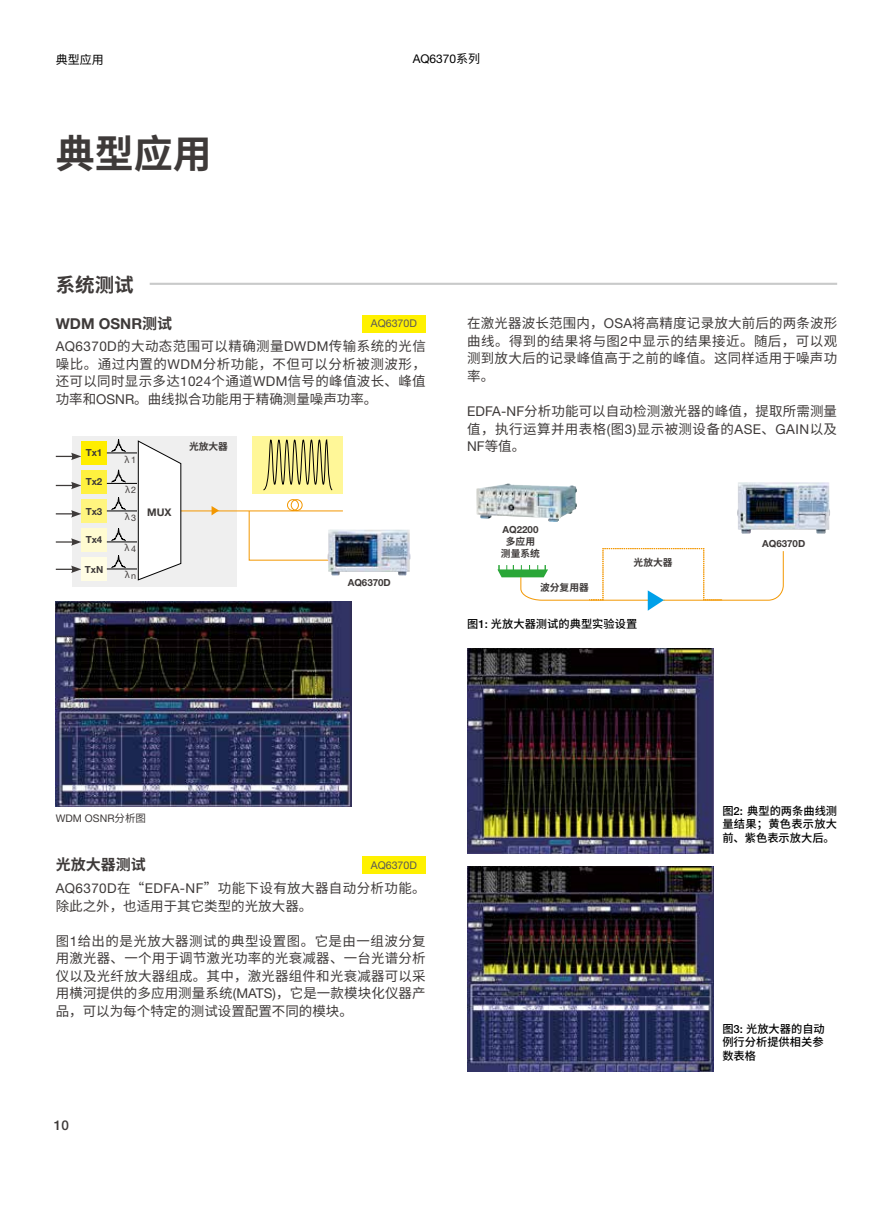
<style>
.page{position:relative;width:893px;height:1212px;background:#fff}
.page>*{position:absolute;margin:0;border:0;box-sizing:border-box;transform-origin:0 0}
.t1{font:700 39px "Noto Sans Hans";color:#3e3a39}
.t2{font:700 19.5px "Noto Sans Hans";color:#3e3a39}
.t3{font:700 15px "Helvetica Neue LT Pro";color:#3e3a39}
.t4{font:700 15px "Noto Sans Hans";color:#3e3a39}
.t5{font:13.5px/17.5px "Noto Sans Hans";letter-spacing:.01em;color:#3e3a39;text-align:justify}
.t6{font:500 13.5px "Helvetica Neue LT Std";color:#3e3a39}
.t7{font:12px "Helvetica Neue LT Std";color:#000}
.t8{font:12px "Noto Sans Hans";color:#000}
.t9{font:500 11.25px/13.5px "Noto Sans Hans";color:#000;text-align:justify}
.t10{font:10.65px "Helvetica Neue LT Std";color:#595757}
.t11{font:10.5px "Helvetica Neue LT Std";color:#3e3a39}
.t12{font:700 10.5px "Helvetica Neue LT Pro";color:#3e3a39}
.t13{font:700 9.75px "Helvetica Neue LT Pro";color:#3e3a39}
.t14{font:700 9.75px/11.7px "Noto Sans Hans";color:#3e3a39;text-align:center}
.t15{font:9px "Noto Sans Hans";color:#3e3a39}
.t16{font:9px "Helvetica Neue LT Std";color:#3e3a39}
.s1{font-family:"Noto Sans Hans"}
.s2{font-family:"Helvetica Neue LT Std"}
</style>
<div class="page">
<div style="left:362px;top:315px;width:64px;height:17px;background:#fff100"></div>
<img style="left:56px;top:602px;width:295px;height:204px">
<div style="left:73px;top:436px;width:164px;height:151px;background:#efefef"></div>
<svg style="left:248px;top:511px;width:95px;height:50px"></svg>
<hr style="left:180px;top:510px;width:163px;height:1px;background:#f39700">
<svg style="left:212px;top:506px;width:7px;height:9px"></svg>
<div style="left:287px;top:499px;width:12px;height:12px;border:1px solid #f39700;border-radius:50%"></div>
<div style="left:291px;top:499px;width:11px;height:12px;border:1px solid #f39700;border-radius:50%"></div>
<div style="left:253px;top:436px;width:90px;height:57px;background:#fff798"></div>
<svg style="left:263px;top:439px;width:70px;height:52px"></svg>
<img style="left:327px;top:529px;width:84px;height:46px">
<svg style="left:56px;top:453px;width:25px;height:7px"></svg>
<svg style="left:56px;top:482px;width:25px;height:7px"></svg>
<svg style="left:56px;top:510px;width:25px;height:7px"></svg>
<svg style="left:56px;top:538px;width:25px;height:8px"></svg>
<svg style="left:56px;top:566px;width:25px;height:7px"></svg>
<div style="left:81px;top:441px;width:26px;height:23px;background:#fe0"></div>
<div style="left:81px;top:470px;width:26px;height:23px;background:#fff13f"></div>
<div style="left:81px;top:499px;width:26px;height:24px;background:#fff57f"></div>
<div style="left:81px;top:528px;width:26px;height:23px;background:#fffbd1"></div>
<div style="left:81px;top:558px;width:26px;height:23px;background:#fffde4"></div>
<svg style="left:138px;top:440px;width:44px;height:141px"></svg>
<hr style="left:107px;top:453px;width:30px;height:1px;background:#000">
<svg style="left:111px;top:439px;width:15px;height:14px"></svg>
<hr style="left:107px;top:483px;width:30px;height:1px;background:#000">
<svg style="left:111px;top:469px;width:15px;height:14px"></svg>
<hr style="left:107px;top:511px;width:30px;height:1px;background:#000">
<svg style="left:111px;top:497px;width:15px;height:14px"></svg>
<hr style="left:107px;top:542px;width:30px;height:1px;background:#000">
<svg style="left:111px;top:528px;width:15px;height:14px"></svg>
<hr style="left:107px;top:569px;width:30px;height:1px;background:#000">
<svg style="left:111px;top:555px;width:15px;height:14px"></svg>
<svg style="left:497px;top:548px;width:287px;height:63px"></svg>
<img style="left:737px;top:482px;width:93px;height:52px">
<img style="left:476px;top:483px;width:101px;height:39px">
<div style="left:362px;top:857px;width:64px;height:17px;background:#fff100"></div>
<img style="left:467px;top:648px;width:247px;height:205px">
<img style="left:467px;top:866px;width:247px;height:206px">
<hr style="left:150px;top:283px;width:687px;height:2px;background:#c9caca">
<p class="t8" style="left:56px;top:53px;width:49px">典型应用</p>
<h1 class="t1" style="left:56px;top:132px;width:157px">典型应用</h1>
<h2 class="t2" style="left:56px;top:274px;width:79px">系统测试</h2>
<p class="t7" style="left:413px;top:51px;width:69px">AQ6370<span class="s1">系列</span></p>
<p class="t3" style="left:56px;top:314px;width:118px">WDM OSNR<span class="s1">测试</span></p>
<p class="t5" style="left:56px;top:338px;width:372px"><span class="s2">AQ6370D</span>的大动态范围可以精确测量<span class="s2">DWDM</span>传输系统的光信噪比。通过内置的<span class="s2">WDM</span>分析功能，不但可以分析被测波形，还可以同时显示多达<span class="s2">1024</span>个通道<span class="s2">WDM</span>信号的峰值波长、峰值功率和<span class="s2">OSNR</span>。曲线拟合功能用于精确测量噪声功率。</p>
<p class="t10" style="left:371px;top:317px;width:48px">AQ6370D</p>
<p class="t13" style="left:86px;top:446px;width:18px">Tx1</p>
<p class="t13" style="left:86px;top:475px;width:18px">Tx2</p>
<p class="t13" style="left:86px;top:505px;width:18px">Tx3</p>
<p class="t13" style="left:86px;top:533px;width:18px">Tx4</p>
<p class="t13" style="left:85px;top:563px;width:20px">TxN</p>
<p class="t15" style="left:125px;top:454px;width:13px">λ <span class="s2">1</span></p>
<p class="t15" style="left:125px;top:484px;width:12px">λ <span class="s2">2</span></p>
<p class="t16" style="left:131px;top:512px;width:7px">3</p>
<p class="t15" style="left:125px;top:543px;width:13px">λ<span class="s2">4</span></p>
<p class="t15" style="left:125px;top:570px;width:13px">λ<span class="s2">n</span></p>
<p class="t15" style="left:125px;top:511px;width:6px">λ</p>
<p class="t12" style="left:147px;top:505px;width:26px">MUX</p>
<p class="t14" style="left:189px;top:440px;width:40px">光放大器</p>
<p class="t13" style="left:348px;top:577px;width:45px">AQ6370D</p>
<p class="t5" style="left:467px;top:315px;width:371px">在激光器波长范围内，<span class="s2">OSA</span>将高精度记录放大前后的两条波形曲线。得到的结果将与图<span class="s2">2</span>中显示的结果接近。随后，可以观测到放大后的记录峰值高于之前的峰值。这同样适用于噪声功率。</p>
<p class="t5" style="left:467px;top:403px;width:371px"><span class="s2">EDFA-NF</span>分析功能可以自动检测激光器的峰值，提取所需测量值，执行运算并用表格<span class="s2">(</span>图<span class="s2">3)</span>显示被测设备的<span class="s2">ASE</span>、<span class="s2">GAIN</span>以及<span class="s2">NF</span>等值。</p>
<p class="t13" style="left:502px;top:523px;width:37px">AQ2200</p>
<p class="t14" style="left:501px;top:536px;width:40px">多应用测量系统</p>
<p class="t13" style="left:762px;top:537px;width:45px">AQ6370D</p>
<p class="t14" style="left:634px;top:557px;width:40px">光放大器</p>
<p class="t14" style="left:540px;top:582px;width:50px">波分复用器</p>
<p class="t9" style="left:467px;top:617px;width:172px">图<span class="s2">1:</span> 光放大器测试的典型实验设置</p>
<p class="t11" style="left:56px;top:812px;width:92px">WDM OSNR<span class="s1">分析图</span></p>
<p class="t4" style="left:56px;top:856px;width:91px">光放大器测试</p>
<p class="t5" style="left:56px;top:880px;width:371px"><span class="s2">AQ6370D</span>在“<span class="s2">EDFA-NF</span>”功能下设有放大器自动分析功能。除此之外，也适用于其它类型的光放大器。</p>
<p class="t5" style="left:56px;top:932px;width:371px">图<span class="s2">1</span>给出的是光放大器测试的典型设置图。它是由一组波分复用激光器、一个用于调节激光功率的光衰减器、一台光谱分析仪以及光纤放大器组成。其中，激光器组件和光衰减器可以采用横河提供的多应用测量系统<span class="s2">(MATS)</span>，它是一款模块化仪器产品，可以为每个特定的测试设置配置不同的模块。</p>
<p class="t10" style="left:371px;top:859px;width:48px">AQ6370D</p>
<p class="t6" style="left:54px;top:1117px;width:17px">10</p>
<p class="t9" style="left:722px;top:804px;width:116px">图<span class="s2">2:</span> 典型的两条曲线测量结果；黄色表示放大前、紫色表示放大后。</p>
<p class="t9" style="left:722px;top:1022px;width:104px">图<span class="s2">3:</span> 光放大器的自动例行分析提供相关参数表格</p>
</div>
